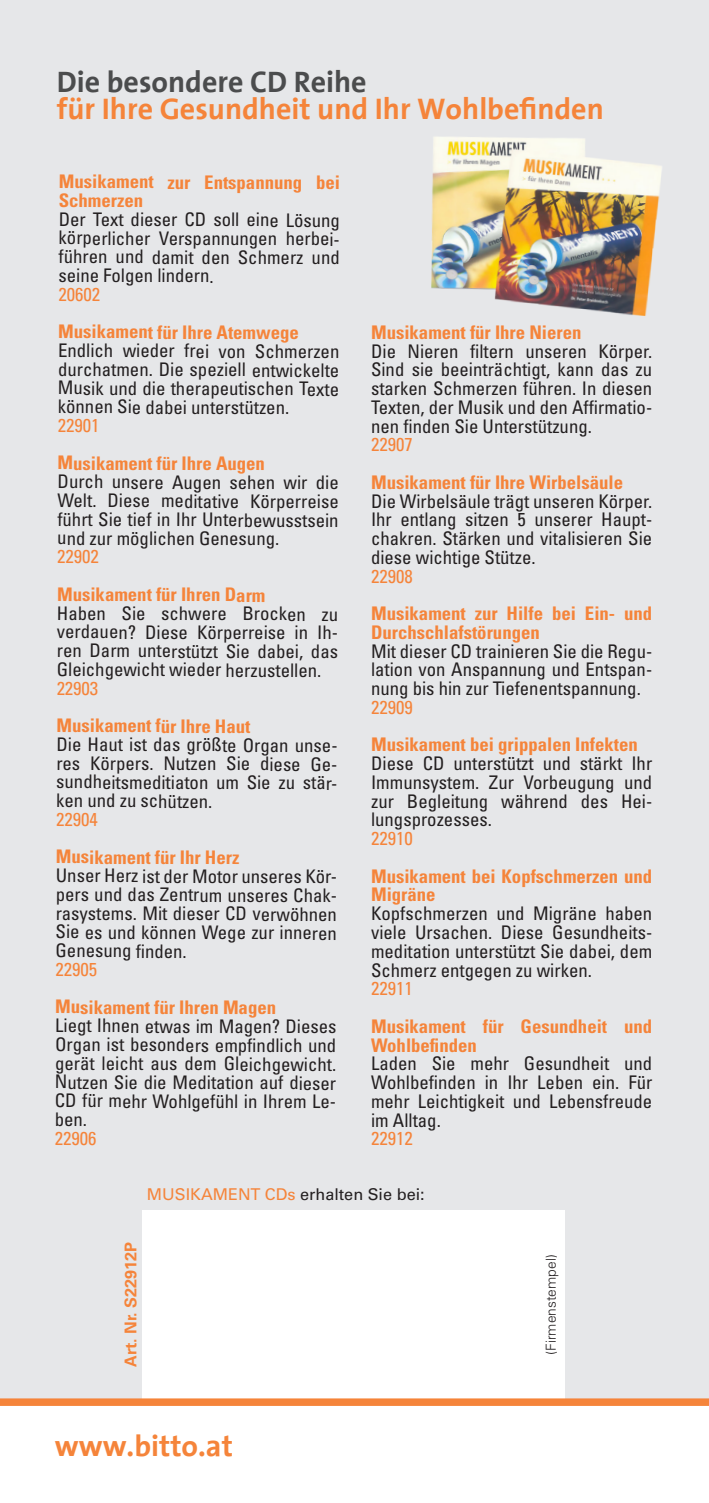
<style>
.page{position:relative;width:709px;height:1503px;background:#fff}
.page>*{position:absolute;margin:0;border:0;box-sizing:border-box;transform-origin:0 0}
.t1{font:700 30px "The Sans";color:#f5843a}
.t2{font:700 30px "The Sans";color:#4b4c4d}
.t3{font:condensed 18.75px/18.8px "Univers LT Std";color:#231f20;text-align:justify}
.t4{font:700 condensed 18.75px/18.8px "Univers LT Std";color:#f5843a}
.t5{font:condensed 18.75px "Univers LT Std";letter-spacing:-.005em;color:#f5843a}
.t6{font:16.25px "Univers LT Std";color:#231f20}
.t7{font:700 16.25px "Univers LT Std";color:#f5843a}
.t8{font:300 13.75px "Univers LT Std";color:#231f20}
.s1{color:#f5843a}
</style>
<div class="page">
<div style="left:0;top:0;width:709px;height:1399px;background:#e6e7e9"></div>
<img style="left:431px;top:137px;width:231px;height:179px">
<div style="left:142px;top:1209px;width:422px;height:193px;background:#fff"></div>
<div style="left:0;top:1398px;width:709px;height:7px;background:#f5843a"></div>
<p class="t2" style="left:57px;top:56px;width:311px">Die besondere CD Reihe</p>
<p class="t1" style="left:57px;top:84px;width:548px">für Ihre Gesundheit und Ihr Wohlbefinden</p>
<p class="t4" style="left:59px;top:173px;width:283px">Musikament zur Entspannung bei<br>Schmerzen</p>
<p class="t3" style="left:58px;top:210px;width:283px">Der Text dieser CD soll eine Lösung körperlicher Verspannungen herbei&shy;führen und damit den Schmerz und seine Folgen lindern.</p>
<p class="t5" style="left:58px;top:282px;width:43px">20602</p>
<p class="t4" style="left:58px;top:322px;width:242px">Musikament für Ihre Atemwege</p>
<p class="t3" style="left:58px;top:341px;width:283px">Endlich wieder frei von Schmerzen durchatmen. Die speziell entwickelte Musik und die therapeutischen Texte können Sie dabei unterstützen.</p>
<p class="t5" style="left:58px;top:413px;width:43px">22901</p>
<p class="t4" style="left:58px;top:454px;width:209px">Musikament für Ihre Augen</p>
<p class="t3" style="left:57px;top:472px;width:283px">Durch unsere Augen sehen wir die Welt. Diese meditative Körperreise führt Sie tief in Ihr Unterbewusstsein und zur möglichen Genesung.</p>
<p class="t5" style="left:57px;top:545px;width:43px">22902</p>
<p class="t4" style="left:57px;top:585px;width:210px">Musikament für Ihren Darm</p>
<p class="t3" style="left:57px;top:604px;width:283px">Haben Sie schwere Brocken zu verdauen? Diese Körperreise in Ih&shy;ren Darm unterstützt Sie dabei, das Gleichgewicht wieder herzustellen.</p>
<p class="t5" style="left:57px;top:676px;width:43px">22903</p>
<p class="t4" style="left:56px;top:716px;width:195px">Musikament für Ihre Haut</p>
<p class="t3" style="left:56px;top:735px;width:283px">Die Haut ist das größte Organ unse&shy;res Körpers. Nutzen Sie diese Ge&shy;sundheitsmeditiaton um Sie zu stär&shy;ken und zu schützen.</p>
<p class="t5" style="left:56px;top:807px;width:43px">22904</p>
<p class="t4" style="left:56px;top:847px;width:185px">Musikament für Ihr Herz</p>
<p class="t3" style="left:55px;top:866px;width:283px">Unser Herz ist der Motor unseres Kör&shy;pers und das Zentrum unseres Chak&shy;rasystems. Mit dieser CD verwöhnen Sie es und können Wege zur inneren Genesung finden.</p>
<p class="t5" style="left:55px;top:957px;width:43px">22905</p>
<p class="t4" style="left:55px;top:997px;width:222px">Musikament für Ihren Magen</p>
<p class="t3" style="left:55px;top:1016px;width:283px">Liegt Ihnen etwas im Magen? Dieses Organ ist besonders empfindlich und gerät leicht aus dem Gleichgewicht.<br>Nutzen Sie die Meditation auf dieser CD für mehr Wohlgefühl in Ihrem Le&shy;ben.</p>
<p class="t5" style="left:55px;top:1126px;width:43px">22906</p>
<p class="t4" style="left:371px;top:322px;width:212px">Musikament für Ihre Nieren</p>
<p class="t3" style="left:371px;top:341px;width:283px">Die Nieren filtern unseren Körper.<br>Sind sie beeinträchtigt, kann das zu starken Schmerzen führen. In diesen Texten, der Musik und den Affirmatio&shy;nen finden Sie Unterstützung.</p>
<p class="t5" style="left:371px;top:433px;width:43px">22907</p>
<p class="t4" style="left:371px;top:472px;width:254px">Musikament für Ihre Wirbelsäule</p>
<p class="t3" style="left:371px;top:491px;width:283px">Die Wirbelsäule trägt unseren Körper.<br>Ihr entlang sitzen 5 unserer Haupt&shy;chakren. Stärken und vitalisieren Sie diese wichtige Stütze.</p>
<p class="t5" style="left:371px;top:564px;width:43px">22908</p>
<p class="t4" style="left:371px;top:604px;width:283px">Musikament zur Hilfe bei Ein- und<br>Durchschlafstörungen</p>
<p class="t3" style="left:371px;top:641px;width:283px">Mit dieser CD trainieren Sie die Regu&shy;lation von Anspannung und Entspan&shy;nung bis hin zur Tiefenentspannung.</p>
<p class="t5" style="left:371px;top:695px;width:43px">22909</p>
<p class="t4" style="left:371px;top:735px;width:268px">Musikament bei grippalen Infekten</p>
<p class="t3" style="left:371px;top:754px;width:283px">Diese CD unterstützt und stärkt Ihr Immunsystem. Zur Vorbeugung und zur Begleitung während des Hei&shy;lungsprozesses.</p>
<p class="t5" style="left:371px;top:826px;width:43px">22910</p>
<p class="t4" style="left:371px;top:866px;width:283px">Musikament bei Kopfschmerzen und<br>Migräne</p>
<p class="t3" style="left:371px;top:904px;width:283px">Kopfschmerzen und Migräne haben viele Ursachen. Diese Gesundheits&shy;meditation unterstützt Sie dabei, dem Schmerz entgegen zu wirken.</p>
<p class="t5" style="left:371px;top:976px;width:43px">22911</p>
<p class="t4" style="left:371px;top:1016px;width:283px">Musikament für Gesundheit und<br>Wohlbefinden</p>
<p class="t3" style="left:371px;top:1054px;width:283px">Laden Sie mehr Gesundheit und Wohlbefinden in Ihr Leben ein. Für mehr Leichtigkeit und Lebensfreude im Alltag.</p>
<p class="t5" style="left:371px;top:1126px;width:43px">22912</p>
<p class="t6" style="left:147px;top:1185px;width:279px"><span class="s1">MUSIKAMENT CDs</span> erhalten Sie bei:</p>
<p class="t7" style="left:121px;top:1366px;width:126px;rotate:-90deg">Art. Nr. S22912P</p>
<p class="t1" style="left:55px;top:1420px;width:179px">www.bitto.at</p>
<p class="t8" style="left:542px;top:1354px;width:102px;rotate:-90deg">(Firmenstempel)</p>
</div>
